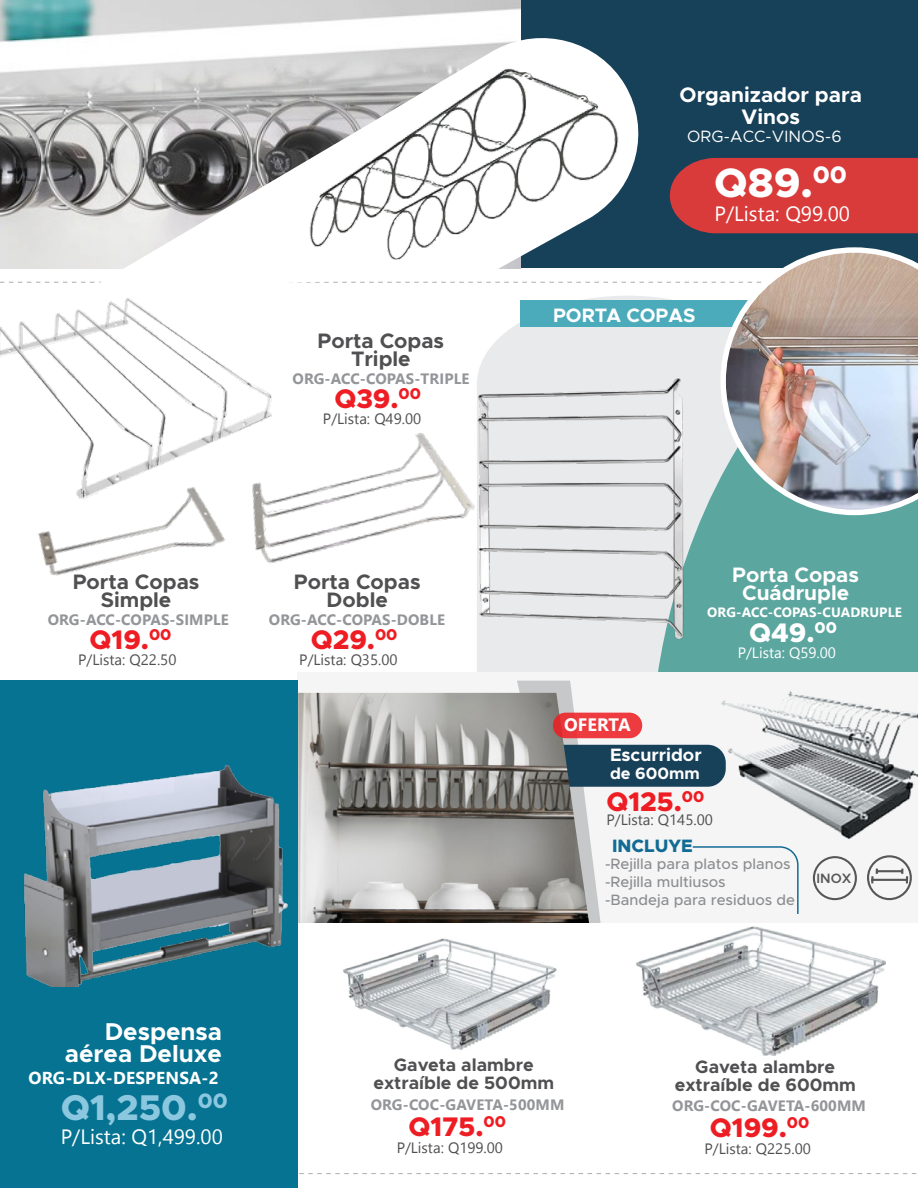
<style>
.page{position:relative;width:918px;height:1188px;background:#fff}
.page>*{position:absolute;margin:0;border:0;box-sizing:border-box;transform-origin:0 0}
.t1{font:800 41.25px "Metropolis";color:#fff}
.t2{font:800 36px "Metropolis";color:#8cc7e0}
.t3{font:800 27px "Metropolis";color:#ee1d23}
.t4{font:800 27px "Metropolis";color:#fff}
.t5{font:700 24.45px "Metropolis";color:#fff}
.t6{font:700 21px "Metropolis";color:#505052}
.t7{font:700 21px "Metropolis";color:#fff}
.t8{font:20.7px "Nirmala UI";color:#fff}
.t9{font:700 19.5px "Metropolis";color:#fff}
.t10{font:700 18px "Metropolis";color:#505052}
.t11{font:700 18px "Metropolis";color:#fff}
.t12{font:800 18px "Metropolis";color:#126b94}
.t13{font:700 18px "Nirmala UI";letter-spacing:.01em;color:#fff}
.t14{font:700 17.25px "Nirmala UI";letter-spacing:.01em;color:#fff}
.t15{font:16.5px "Metropolis";letter-spacing:.01em;color:#fff}
.t16{font:700 16.5px "Metropolis";color:#fff}
.t17{font:700 15px "Nirmala UI";letter-spacing:.01em;color:#939598}
.t18{font:15px "Nirmala UI";color:#505052}
.t19{font:500 15px "Metropolis";color:#8b8d90}
.t20{font:15px "Nirmala UI";color:#fff}
.t21{font:600 13.65px "Metropolis";color:#575757}
.t22{font:700 13.5px "Nirmala UI";letter-spacing:.01em;color:#fff}
</style>
<div class="page">
<div style="left:477px;top:296px;width:177px;height:376px;background:#e9eaeb"></div>
<svg style="left:654px;top:267px;width:264px;height:405px;background:#6eafa9"></svg>
<img style="left:477px;top:338px;width:309px;height:307px">
<img style="left:254px;top:404px;width:241px;height:227px">
<img style="left:39px;top:537px;width:187px;height:39px">
<div style="left:0;top:0;width:918px;height:267px;background:#174059"></div>
<img style="left:0;top:0;width:276px;height:239px">
<svg style="left:87px;top:25px;width:564px;height:258px;background:#afb2b4"></svg>
<img style="left:276px;top:0;width:360px;height:404px">
<div style="left:670px;top:158px;width:248px;height:75px;background:#d93b3a"></div>
<img style="left:0;top:239px;width:281px;height:298px">
<div style="left:520px;top:300px;width:256px;height:27px;background:#4babbb"></div>
<img style="left:720px;top:247px;width:198px;height:268px">
<svg style="left:297px;top:1173px;width:620px;height:1px"></svg>
<img style="left:636px;top:926px;width:249px;height:130px">
<img style="left:343px;top:938px;width:214px;height:112px">
<div style="left:297px;top:673px;width:621px;height:250px;background:#f5f5f5"></div>
<svg style="left:517px;top:681px;width:84px;height:242px"></svg>
<img style="left:685px;top:662px;width:233px;height:204px">
<div style="left:813px;top:856px;width:44px;height:44px;border:2px solid #575757;border-radius:50%"></div>
<div style="left:469px;top:745px;width:257px;height:42px;background:#174059;border-radius:18px"></div>
<img style="left:298px;top:693px;width:291px;height:230px">
<svg style="left:691px;top:845px;width:108px;height:69px"></svg>
<svg style="left:866px;top:854px;width:47px;height:47px"></svg>
<div style="left:553px;top:713px;width:89px;height:25px;background:linear-gradient(to right,#e63338,#f13e44);border-radius:13px"></div>
<div style="left:0;top:681px;width:297px;height:507px;background:#057391"></div>
<img style="left:24px;top:706px;width:301px;height:280px">
<p class="t6" style="left:318px;top:327px;width:128px">Porta Copas</p>
<p class="t6" style="left:351px;top:345px;width:61px">Triple</p>
<p class="t3" style="left:334px;top:381px;width:88px">Q39.<sup>00</sup></p>
<p class="t18" style="left:323px;top:406px;width:100px">P/Lista: Q49.00</p>
<p class="t17" style="left:292px;top:366px;width:179px">ORG-ACC-COPAS-TRIPLE</p>
<p class="t7" style="left:680px;top:81px;width:184px">Organizador para</p>
<p class="t7" style="left:742px;top:104px;width:60px">Vinos</p>
<p class="t15" style="left:687px;top:126px;width:156px">ORG-ACC-VINOS-6</p>
<p class="t1" style="left:714px;top:156px;width:134px">Q89.<sup>00</sup></p>
<p class="t8" style="left:715px;top:197px;width:137px">P/Lista: Q99.00</p>
<p class="t9" style="left:553px;top:303px;width:144px">PORTA COPAS</p>
<p class="t6" style="left:73px;top:569px;width:128px">Porta Copas</p>
<p class="t6" style="left:101px;top:587px;width:72px">Simple</p>
<p class="t3" style="left:90px;top:623px;width:83px">Q19.<sup>00</sup></p>
<p class="t18" style="left:78px;top:648px;width:100px">P/Lista: Q22.50</p>
<p class="t17" style="left:48px;top:608px;width:183px">ORG-ACC-COPAS-SIMPLE</p>
<p class="t6" style="left:294px;top:569px;width:128px">Porta Copas</p>
<p class="t6" style="left:327px;top:587px;width:63px">Doble</p>
<p class="t3" style="left:311px;top:623px;width:88px">Q29.<sup>00</sup></p>
<p class="t18" style="left:299px;top:648px;width:100px">P/Lista: Q35.00</p>
<p class="t17" style="left:269px;top:608px;width:178px">ORG-ACC-COPAS-DOBLE</p>
<p class="t13" style="left:564px;top:710px;width:68px">OFERTA</p>
<p class="t7" style="left:732px;top:562px;width:128px">Porta Copas</p>
<p class="t7" style="left:742px;top:580px;width:109px">Cuádruple</p>
<p class="t4" style="left:749px;top:616px;width:89px">Q49.<sup>00</sup></p>
<p class="t20" style="left:738px;top:641px;width:100px">P/Lista: Q59.00</p>
<p class="t22" style="left:707px;top:601px;width:196px">ORG-ACC-COPAS-CUADRUPLE</p>
<p class="t11" style="left:610px;top:743px;width:93px">Escurridor</p>
<p class="t16" style="left:610px;top:763px;width:91px">de 600mm</p>
<p class="t3" style="left:606px;top:784px;width:99px">Q125.<sup>00</sup></p>
<p class="t18" style="left:606px;top:808px;width:108px">P/Lista: Q145.00</p>
<p class="t12" style="left:612px;top:834px;width:82px">INCLUYE</p>
<p class="t19" style="left:605px;top:854px;width:187px">-Rejilla para platos planos</p>
<p class="t19" style="left:605px;top:872px;width:122px">-Rejilla multiusos</p>
<p class="t19" style="left:605px;top:890px;width:192px">-Bandeja para residuos de</p>
<p class="t21" style="left:817px;top:869px;width:36px">INOX</p>
<p class="t5" style="left:105px;top:1016px;width:119px">Despensa</p>
<p class="t5" style="left:65px;top:1038px;width:159px">aérea Deluxe</p>
<p class="t14" style="left:28px;top:1063px;width:192px">ORG-DLX-DESPENSA-2</p>
<p class="t2" style="left:61px;top:1084px;width:168px">Q1,250.<sup>00</sup></p>
<p class="t8" style="left:61px;top:1120px;width:164px">P/Lista: Q1,499.00</p>
<p class="t10" style="left:394px;top:1054px;width:141px">Gaveta alambre</p>
<p class="t10" style="left:373px;top:1072px;width:182px">extraíble de 500mm</p>
<p class="t3" style="left:408px;top:1110px;width:99px">Q175.<sup>00</sup></p>
<p class="t18" style="left:397px;top:1136px;width:108px">P/Lista: Q199.00</p>
<p class="t17" style="left:371px;top:1092px;width:195px">ORG-COC-GAVETA-500MM</p>
<p class="t10" style="left:695px;top:1055px;width:141px">Gaveta alambre</p>
<p class="t10" style="left:675px;top:1073px;width:183px">extraíble de 600mm</p>
<p class="t3" style="left:710px;top:1111px;width:101px">Q199.<sup>00</sup></p>
<p class="t18" style="left:705px;top:1137px;width:108px">P/Lista: Q225.00</p>
<p class="t17" style="left:672px;top:1093px;width:195px">ORG-COC-GAVETA-600MM</p>
</div>
